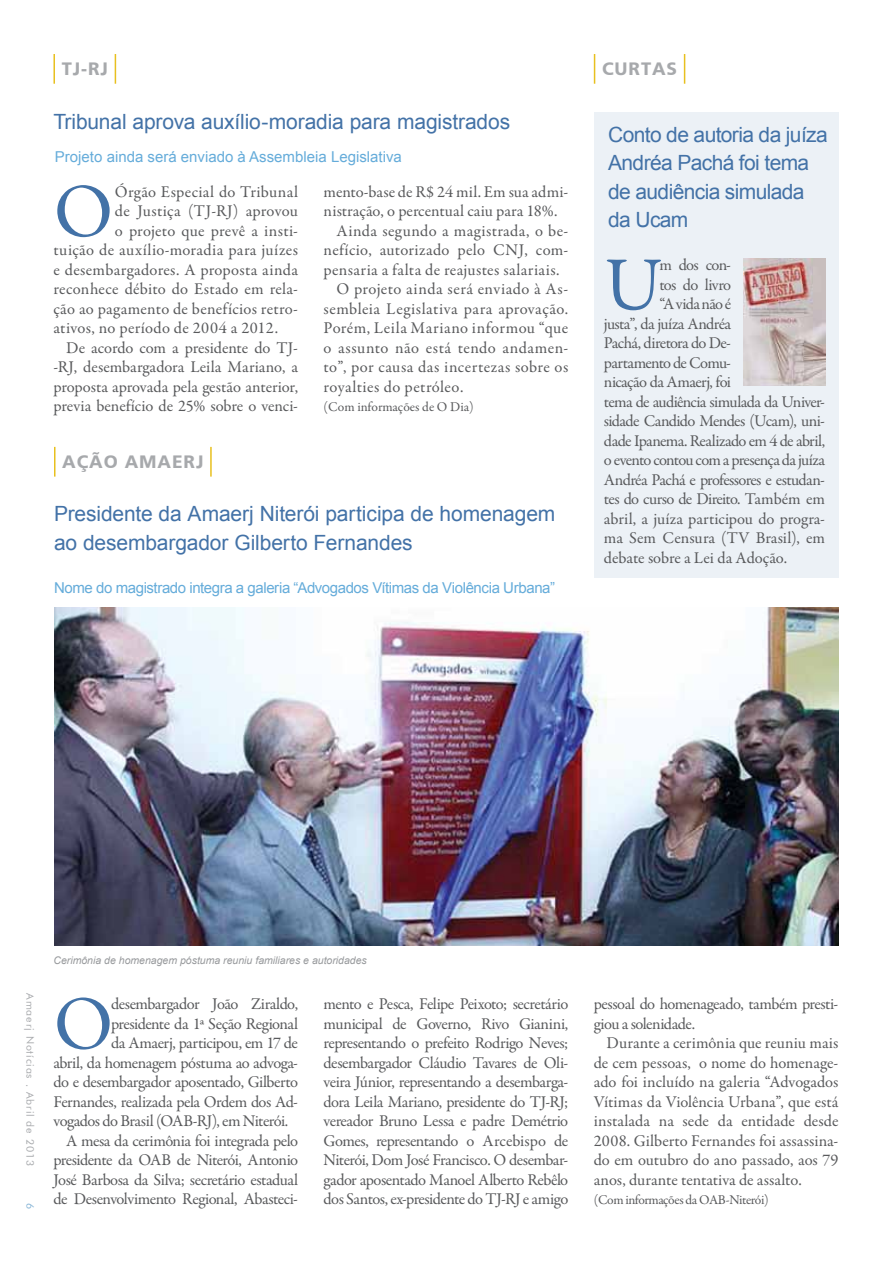
<style>
.page{position:relative;width:893px;height:1263px;background:#fff}
.page>*{position:absolute;margin:0;border:0;box-sizing:border-box;transform-origin:0 0}
.t1{font:76.65px "Garamond Premr Pro";color:#4372a7}
.t2{font:21px/28.5px "Arial";letter-spacing:-.01em;color:#4372a7}
.t3{font:21px/28.5px "Arial";letter-spacing:-.03em;color:#4372a7}
.t4{font:700 18px "Doris PFC";letter-spacing:.05em;color:#a7a9ac}
.t5{font:16.5px/19.5px "Garamond Premr Pro";letter-spacing:-.01em;color:#58595b;text-align:justify}
.t6{font:16.5px/19.5px "Garamond Premr Pro";letter-spacing:-.035em;color:#58595b}
.t7{font:16.5px "Garamond Premr Pro";letter-spacing:.025em;color:#58595b}
.t8{font:16.5px "Garamond Premr Pro";letter-spacing:-.03em;color:#58595b}
.t9{font:16.5px "Garamond Premr Pro";letter-spacing:-.04em;color:#58595b}
.t10{font:16.5px "Garamond Premr Pro";letter-spacing:.02em;color:#58595b}
.t11{font:16.5px "Garamond Premr Pro";letter-spacing:-.045em;color:#58595b}
.t12{font:16.5px "Garamond Premr Pro";letter-spacing:.015em;color:#58595b}
.t13{font:16.5px "Garamond Premr Pro";letter-spacing:.03em;color:#58595b}
.t14{font:16.5px "Garamond Premr Pro";letter-spacing:-.05em;color:#58595b}
.t15{font:16.5px "Garamond Premr Pro";letter-spacing:.01em;color:#58595b}
.t16{font:15px "Arial";letter-spacing:-.025em;color:#65acda}
.t17{font:15px "Arial";color:#65acda}
.t18{font:13.5px "Garamond Premr Pro";letter-spacing:-.025em;color:#58595b}
.t19{font:13.5px "Garamond Premr Pro";color:#58595b}
.t20{font:italic 10.5px "Arial";color:#97999c}
.t21{font:10.5px "Futura BT";letter-spacing:.085em;color:#a7a9ac}
.t22{font:10.5px "Futura BT";color:#86b4d6}
</style>
<div class="page">
<div style="left:594px;top:113px;width:244px;height:465px;background:#ecf1f6"></div>
<img style="left:54px;top:607px;width:784px;height:338px">
<hr style="left:53px;top:54px;width:2px;height:30px;background:#e8c01f">
<hr style="left:115px;top:54px;width:1px;height:30px;background:#e8c01f">
<hr style="left:54px;top:447px;width:2px;height:30px;background:#e8c01f">
<hr style="left:210px;top:447px;width:2px;height:30px;background:#e8c01f">
<hr style="left:594px;top:54px;width:1px;height:30px;background:#e8c01f">
<hr style="left:684px;top:54px;width:1px;height:30px;background:#e8c01f">
<img style="left:744px;top:258px;width:81px;height:128px">
<p class="t4" style="left:62px;top:58px;width:48px">TJ-RJ</p>
<p class="t2" style="left:53px;top:107px;width:458px">Tribunal aprova auxílio-moradia para magistrados</p>
<p class="t17" style="left:55px;top:147px;width:348px">Projeto ainda será enviado à Assembleia Legislativa</p>
<p class="t5" style="left:324px;top:182px;width:246px">mento-base de R$ 24 mil. Em sua admi-</p>
<p class="t5" style="left:324px;top:202px;width:235px">nistração, o percentual caiu para 18%.</p>
<p class="t7" style="left:336px;top:221px;width:233px">Ainda segundo a magistrada, o be-</p>
<p class="t10" style="left:324px;top:240px;width:246px">nefício, autorizado pelo CNJ, com-</p>
<p class="t7" style="left:324px;top:260px;width:237px">pensaria a falta de reajustes salariais.</p>
<p class="t7" style="left:336px;top:279px;width:233px">O projeto ainda será enviado à As-</p>
<p class="t7" style="left:324px;top:299px;width:246px">sembleia Legislativa para aprovação.</p>
<p class="t13" style="left:324px;top:318px;width:246px">Porém, Leila Mariano informou “que</p>
<p class="t7" style="left:324px;top:338px;width:246px">o assunto não está tendo andamen-</p>
<p class="t13" style="left:324px;top:357px;width:246px">to”, por causa das incertezas sobre os</p>
<p class="t7" style="left:324px;top:377px;width:141px">royalties do petróleo.</p>
<p class="t19" style="left:324px;top:399px;width:152px">(Com informações de O Dia)</p>
<p class="t4" style="left:62px;top:451px;width:143px">AÇÃO AMAERJ</p>
<h1 class="t1" style="left:53px;top:165px;width:61px">O</h1>
<p class="t10" style="left:115px;top:182px;width:185px">Órgão Especial do Tribunal</p>
<p class="t12" style="left:115px;top:201px;width:185px">de Justiça (TJ-RJ) aprovou</p>
<p class="t15" style="left:115px;top:221px;width:185px">o projeto que prevê a insti-</p>
<p class="t7" style="left:53px;top:240px;width:246px">tuição de auxílio-moradia para juízes</p>
<p class="t10" style="left:53px;top:260px;width:246px">e desembargadores. A proposta ainda</p>
<p class="t12" style="left:53px;top:279px;width:246px">reconhece débito do Estado em rela-</p>
<p class="t12" style="left:53px;top:299px;width:246px">ção ao pagamento de benefícios retro-</p>
<p class="t10" style="left:53px;top:318px;width:226px">ativos, no período de 2004 a 2012.</p>
<p class="t5" style="left:66px;top:338px;width:233px">De acordo com a presidente do TJ-</p>
<p class="t5" style="left:53px;top:358px;width:246px">-RJ, desembargadora Leila Mariano, a</p>
<p class="t5" style="left:53px;top:377px;width:246px">proposta aprovada pela gestão anterior,</p>
<p class="t5" style="left:53px;top:397px;width:246px">previa benefício de 25% sobre o venci-</p>
<p class="t2" style="left:54px;top:500px;width:503px">Presidente da Amaerj Niterói participa de homenagem ao desembargador Gilberto Fernandes</p>
<p class="t16" style="left:54px;top:577px;width:502px">Nome do magistrado integra a galeria “Advogados Vítimas da Violência Urbana”</p>
<p class="t4" style="left:602px;top:58px;width:77px">CURTAS</p>
<p class="t3" style="left:608px;top:120px;width:221px">Conto de autoria da juíza<br>Andréa Pachá foi tema de audiência simulada da Ucam</p>
<h1 class="t1" style="left:604px;top:239px;width:60px">U</h1>
<p class="t5" style="left:659px;top:255px;width:73px">m dos con-</p>
<p class="t9" style="left:659px;top:274px;width:73px">tos do livro</p>
<p class="t5" style="left:659px;top:295px;width:73px">“A vida não é</p>
<p class="t6" style="left:604px;top:314px;width:129px">justa”, da juíza Andréa</p>
<p class="t11" style="left:604px;top:333px;width:129px">Pachá, diretora do De-</p>
<p class="t11" style="left:604px;top:352px;width:129px">partamento de Comu-</p>
<p class="t9" style="left:604px;top:372px;width:129px">nicação da Amaerj, foi</p>
<p class="t11" style="left:604px;top:391px;width:223px">tema de audiência simulada da Univer-</p>
<p class="t11" style="left:604px;top:411px;width:223px">sidade Candido Mendes (Ucam), uni-</p>
<p class="t6" style="left:604px;top:431px;width:223px">dade Ipanema. Realizado em 4 de abril,</p>
<p class="t14" style="left:604px;top:450px;width:223px">o evento contou com a presença da juíza</p>
<p class="t9" style="left:604px;top:469px;width:223px">Andréa Pachá e professores e estudan-</p>
<p class="t9" style="left:604px;top:489px;width:223px">tes do curso de Direito. Também em</p>
<p class="t5" style="left:604px;top:509px;width:223px">abril, a juíza participou do progra-</p>
<p class="t5" style="left:604px;top:529px;width:223px">ma Sem Censura (TV Brasil), em</p>
<p class="t5" style="left:604px;top:548px;width:185px">debate sobre a Lei da Adoção.</p>
<p class="t21" style="left:37px;top:993px;width:174px;rotate:90deg">Amaerj Notícias . Abril de 2013</p>
<p class="t22" style="left:37px;top:1203px;width:8px;rotate:90deg">6</p>
<p class="t20" style="left:53px;top:954px;width:315px">Cerimônia de homenagem póstuma reuniu familiares e autoridades</p>
<h1 class="t1" style="left:53px;top:978px;width:61px">O</h1>
<p class="t6" style="left:111px;top:994px;width:189px">desembargador João Ziraldo,</p>
<p class="t6" style="left:111px;top:1014px;width:189px">presidente da 1ª Seção Regional</p>
<p class="t8" style="left:111px;top:1033px;width:189px">da Amaerj, participou, em 17 de</p>
<p class="t8" style="left:53px;top:1052px;width:246px">abril, da homenagem póstuma ao advoga-</p>
<p class="t8" style="left:53px;top:1072px;width:246px">do e desembargador aposentado, Gilberto</p>
<p class="t8" style="left:53px;top:1091px;width:246px">Fernandes, realizada pela Ordem dos Ad-</p>
<p class="t6" style="left:53px;top:1112px;width:236px">vogados do Brasil (OAB-RJ), em Niterói.</p>
<p class="t8" style="left:66px;top:1130px;width:233px">A mesa da cerimônia foi integrada pelo</p>
<p class="t9" style="left:53px;top:1150px;width:246px">presidente da OAB de Niterói, Antonio</p>
<p class="t5" style="left:53px;top:1170px;width:246px">José Barbosa da Silva; secretário estadual</p>
<p class="t6" style="left:53px;top:1190px;width:246px">de Desenvolvimento Regional, Abasteci-</p>
<p class="t5" style="left:324px;top:995px;width:246px">mento e Pesca, Felipe Peixoto; secretário municipal de Governo, Rivo Gianini, representando o prefeito Rodrigo Neves; desembargador Cláudio Tavares de Oli&shy;veira Júnior, representando a desembarga&shy;dora Leila Mariano, presidente do TJ-RJ; vereador Bruno Lessa e padre Demétrio Gomes, representando o Arcebispo de Niterói, Dom José Francisco. O desembar&shy;gador aposentado Manoel Alberto Rebêlo dos Santos, ex-presidente do TJ-RJ e amigo</p>
<p class="t6" style="left:594px;top:995px;width:246px">pessoal do homenageado, também presti&shy;giou a solenidade.</p>
<p class="t5" style="left:594px;top:1034px;width:246px;text-indent:13px">Durante a cerimônia que reuniu mais de cem pessoas, o nome do homenage&shy;ado foi incluído na galeria “Advogados Vítimas da Violência Urbana”, que está instalada na sede da entidade desde 2008. Gilberto Fernandes foi assassina&shy;do em outubro do ano passado, aos 79 anos, durante tentativa de assalto.</p>
<p class="t18" style="left:594px;top:1192px;width:176px">(Com informações da OAB-Niterói)</p>
</div>
